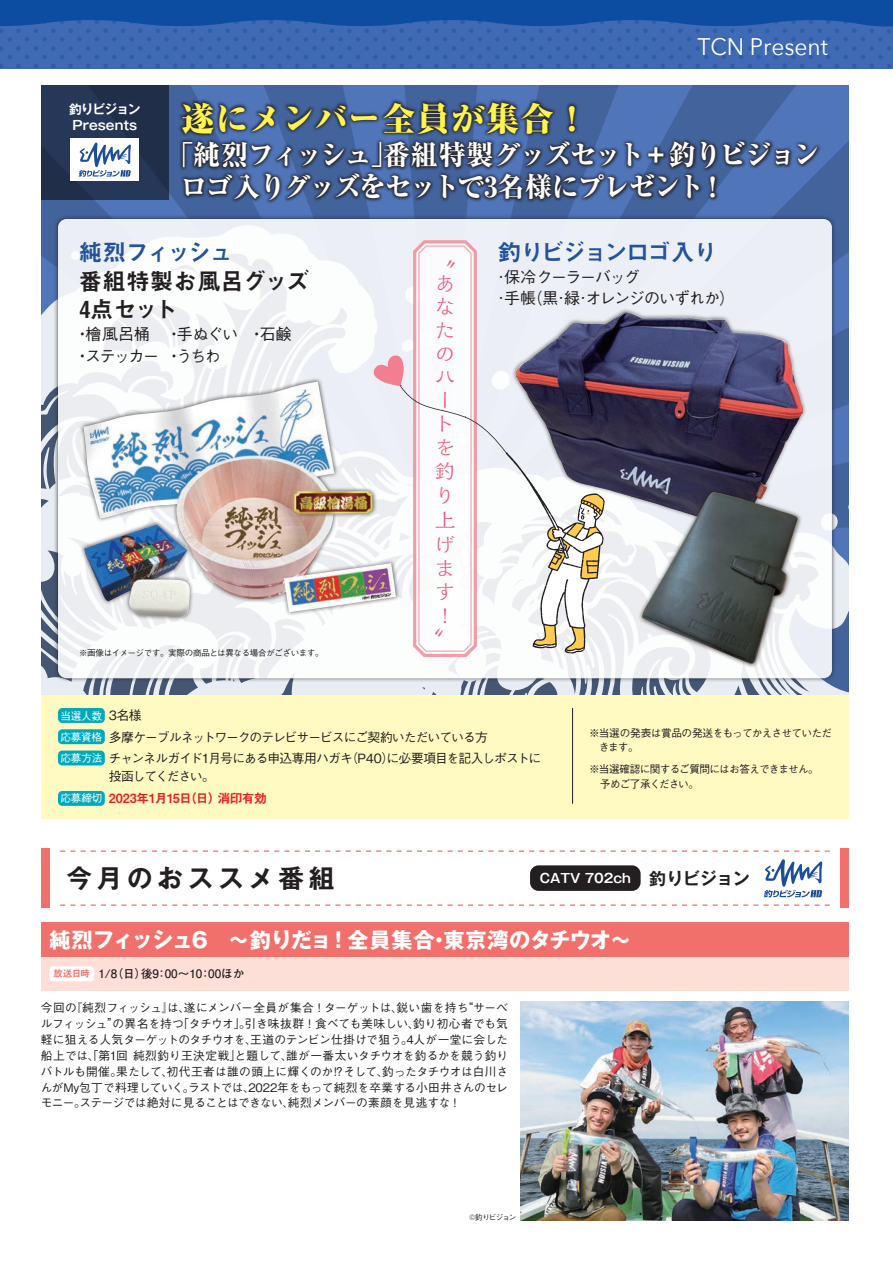
<style>
.page{position:relative;width:893px;height:1263px;background:#fff}
.page>*{position:absolute;margin:0;border:0;box-sizing:border-box;transform-origin:0 0}
.t1{font:800 expanded 33px "Ryumin Pro";letter-spacing:.05em;color:#fff34f}
.t2{font:800 27.6px/32px "Ryumin Pro";letter-spacing:-.06em;color:#fff}
.t3{font:700 25.5px "Gothic MB101 Pro De";letter-spacing:.19em;color:#231f20}
.t4{font:24px "Avenir Next";color:#fff;scale:.95 1}
.t5{font:23.4px "Midashi Go Pro MB31";letter-spacing:-.09em;color:#24529b}
.t6{font:23.4px/28.7px "Midashi Go Pro MB31";letter-spacing:-.005em;color:#231f20}
.t7{font:700 21.3px "Gothic MB101 Pro";letter-spacing:-.045em;color:#fff}
.t8{font:21.3px/23.7px "Kaimin Tu Std";color:#f0597c}
.t9{font:500 15.9px/21.3px "Gothic BBB Pro";letter-spacing:-.075em;color:#231f20}
.t10{font:500 12.75px/21.3px "Gothic BBB Pro";letter-spacing:-.07em;color:#231f20}
.t11{font:700 12.75px/15.9px "Gothic MB101 Pro De";letter-spacing:-.005em;color:#fff}
.t12{font:12.75px "Midashi Go Pro MB31";letter-spacing:-.035em;color:#ee1d23}
.t13{font:500 12.75px "Gothic BBB Pro";letter-spacing:-.1em;color:#231f20}
.t14{font:500 11.7px/15.9px "Gothic BBB Pro";letter-spacing:-.04em;color:#231f20;text-align:justify}
.t15{font:700 11.7px "Futo Go B101 Pro";color:#231f20}
.t16{font:500 10.65px/14.9px "Gothic BBB Pro";letter-spacing:-.06em;color:#231f20}
.t17{font:500 10.65px "Gothic BBB Pro";color:#fff}
.t18{font:500 8.55px "Gothic BBB Pro";letter-spacing:-.04em;color:#231f20}
.t19{font:500 7.5px "Gothic BBB Pro";letter-spacing:-.085em;color:#231f20}
.s1{font-size:12.75px;color:#231f20}
.s2{font-size:10.65px;color:#fff}
.s3{font-family:"Gothic BBB Pro";font-weight:500;font-size:10.65px;color:#fff}
.s4{font-size:16.95px;color:#231f20}
.s5{font-family:"Midashi Go Pro MB31";font-weight:400;font-size:9.6px;color:#f2706c}
</style>
<div class="page">
<div style="left:41px;top:923px;width:808px;height:68px;background:#fddfd8"></div>
<div style="left:50px;top:966px;width:44px;height:15px;background:#fff;border-radius:4px"></div>
<div style="left:41px;top:923px;width:808px;height:34px;background:#f2706c"></div>
<img style="left:520px;top:1001px;width:329px;height:219px">
<svg style="left:60px;top:904px;width:770px;height:2px"></svg>
<svg style="left:60px;top:850px;width:770px;height:2px"></svg>
<div style="left:41px;top:848px;width:9px;height:60px;background:#f2706c"></div>
<div style="left:840px;top:848px;width:9px;height:60px;background:#f2706c"></div>
<div style="left:530px;top:865px;width:111px;height:26px;background:#231f20;border-radius:9px"></div>
<svg style="left:764px;top:859px;width:58px;height:38px"></svg>
<svg style="left:41px;top:684px;width:808px;height:11px;fill:#e8edf4"></svg>
<div style="left:41px;top:695px;width:808px;height:124px;background:#fffac1"></div>
<div style="left:58px;top:708px;width:47px;height:15px;background:#00aabc;border-radius:4px"></div>
<div style="left:58px;top:729px;width:47px;height:15px;background:#00aabc;border-radius:4px"></div>
<div style="left:58px;top:750px;width:47px;height:15px;background:#00aabc;border-radius:4px"></div>
<div style="left:58px;top:791px;width:47px;height:15px;background:#00aabc;border-radius:4px"></div>
<hr style="left:572px;top:708px;width:1px;height:96px;background:#231f20">
<img style="left:41px;top:85px;width:808px;height:599px">
<svg style="left:0;top:0;width:893px;height:68px"></svg>
<h3 class="t4" style="left:697px;top:27px;width:139px">TCN Present</h3>
<p class="t11" style="left:69px;top:99px;width:73px">釣りビジョン<br>Presents</p>
<h1 class="t1" style="left:181px;top:92px;width:408px">遂にメンバー全員が集合！</h1>
<h2 class="t2" style="left:180px;top:137px;width:641px;text-indent:-13px">「純烈フィッシュ」番組特製グッズセット＋釣りビジョンロゴ入りグッズをセットで3名様にプレゼント！</h2>
<h3 class="t5" style="left:79px;top:233px;width:155px">純烈フィッシュ</h3>
<h3 class="t6" style="left:79px;top:264px;width:232px">番組特製お風呂グッズ<br>4点セット</h3>
<h3 class="t9" style="left:75px;top:322px;width:219px">・檜風呂桶 ・手ぬぐい　・石鹸・ステッカー・うちわ</h3>
<p class="t18" style="left:79px;top:646px;width:246px">※画像はイメージです。実際の商品とは異なる場合がございます。</p>
<h3 class="t8" style="left:434px;top:247px;width:22px">〝あなたのハートを釣り上げます!〞</h3>
<h3 class="t5" style="left:498px;top:233px;width:221px">釣りビジョンロゴ入り</h3>
<h3 class="t9" style="left:497px;top:264px;width:231px">･保冷クーラーバッグ<br>･手帳(黒･緑･オレンジのいずれか)</h3>
<p class="t17" style="left:61px;top:707px;width:83px">当選人数 <span class="s1">3名様</span></p>
<p class="t10" style="left:61px;top:724px;width:482px"><span class="s2">応募資格</span> 多摩ケーブルネットワークのテレビサービスにご契約いただいている方<br><span class="s2">応募方法</span> チャンネルガイド1月号にある申込専用ハガキ（P40）に必要項目を記入しポストに</p>
<p class="t13" style="left:109px;top:766px;width:108px">投函してください。</p>
<p class="t12" style="left:61px;top:788px;width:208px"><span class="s3">応募締切</span> 2023年1月15日（日）消印有効</p>
<p class="t16" style="left:599px;top:724px;width:235px;text-indent:-10px">※ 当選の発表は賞品の発送をもってかえさせていただきます。</p>
<p class="t16" style="left:589px;top:760px;width:231px">※ 当選確認に関するご質問にはお答えできません。　予めご了承ください。</p>
<h3 class="t3" style="left:66px;top:857px;width:270px">今月のおススメ番組</h3>
<p class="t11" style="left:540px;top:869px;width:211px">CATV 702ch <span class="s4">釣りビジョン</span></p>
<h3 class="t7" style="left:49px;top:922px;width:583px">純烈フィッシュ6　～釣りだョ！全員集合・東京湾のタチウオ～</h3>
<p class="t15" style="left:54px;top:964px;width:193px"><span class="s5">放送日時</span> 1/8（日）後9：00～10：00ほか</p>
<p class="t14" style="left:41px;top:998px;width:469px">今回の『純烈フィッシュ』は、遂にメンバー全員が集合！ターゲットは、鋭い歯を持ち“サーベルフィッシュ”の異名を持つ「タチウオ」。引き味抜群！食べても美味しい、釣り初心者でも気軽に狙える人気ターゲットのタチウオを、王道のテンビン仕掛けで狙う。4人が一堂に会した船上では、「第1回 純烈釣り王決定戦」と題して、誰が一番太いタチウオを釣るかを競う釣りバトルも開催。果たして、初代王者は誰の頭上に輝くのか⁉そして、釣ったタチウオは白川さんがMy包丁で料理していく。ラストでは、2022年をもって純烈を卒業する小田井さんのセレモニー。ステージでは絶対に見ることはできない、純烈メンバーの素顔を見逃すな！</p>
<p class="t19" style="left:469px;top:1211px;width:49px">©釣りビジョン</p>
</div>
